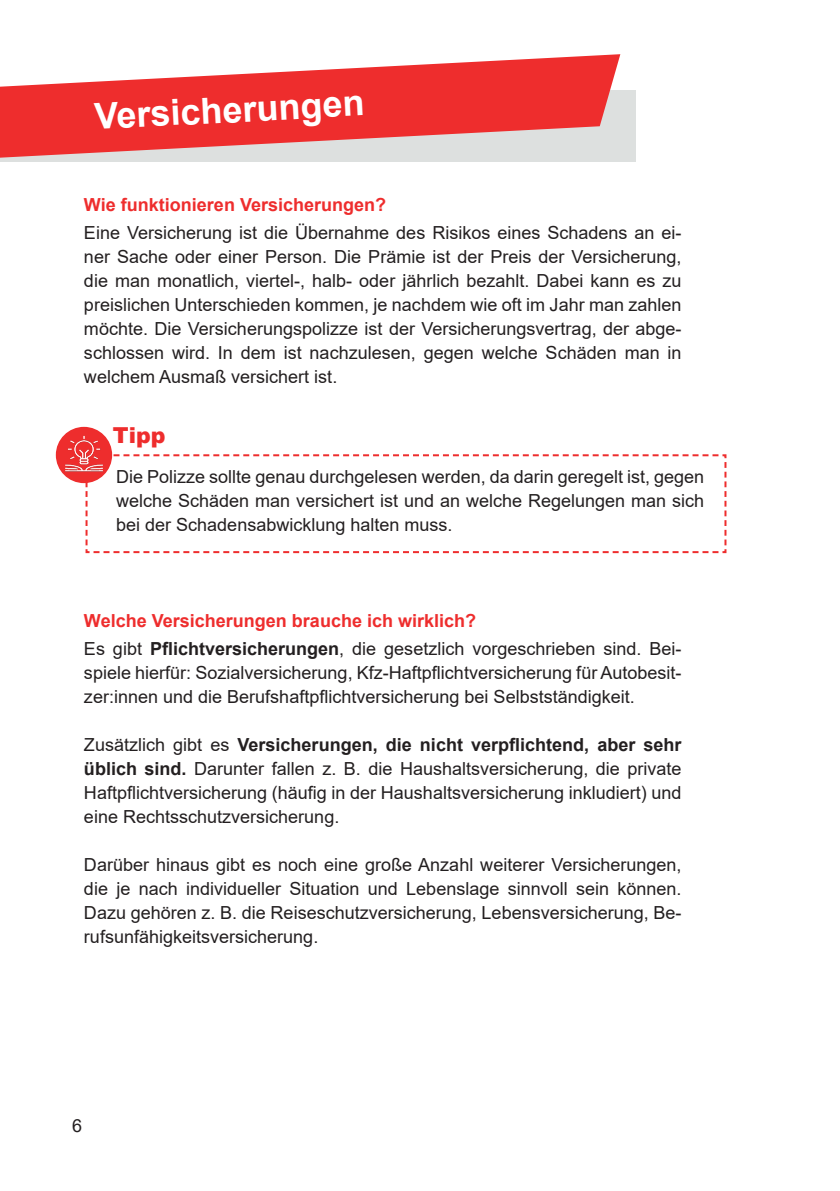
<style>
.page{position:relative;width:840px;height:1191px;background:#fff}
.page>*{position:absolute;margin:0;border:0;box-sizing:border-box;transform-origin:0 0}
.t1{font:700 36px "Arial";color:#fff}
.t2{font:900 22px "Arial";color:#ee2d2d}
.t3{font:18px/24px "Arial";color:#231f20;text-align:justify}
.t4{font:700 18px "Arial";color:#ee2d2d}
.s1{font-weight:700}
</style>
<div class="page">
<div style="left:0;top:90px;width:635px;height:71px;background:#dde0df"></div>
<svg style="left:0;top:54px;width:620px;height:104px;fill:#ee2d2d"></svg>
<svg style="left:84px;top:453px;width:643px;height:101px"></svg>
<div style="left:56px;top:427px;width:56px;height:56px;background:#ee2d2d;border-radius:50%"></div>
<img style="left:62px;top:431px;width:44px;height:44px">
<p class="t1" style="left:93px;top:91px;width:272px;rotate:-3deg">Versicherungen</p>
<p class="t4" style="left:84px;top:192px;width:303px">Wie funktionieren Versicherungen?</p>
<p class="t3" style="left:84px;top:220px;width:598px">Eine Versicherung ist die Übernahme des Risikos eines Schadens an ei&shy;ner Sache oder einer Person. Die Prämie ist der Preis der Versicherung, die man monatlich, viertel-, halb- oder jährlich bezahlt. Dabei kann es zu preislichen Unterschieden kommen, je nachdem wie oft im Jahr man zahlen möchte. Die Versicherungspolizze ist der Versicherungsvertrag, der abge&shy;schlossen wird. In dem ist nachzulesen, gegen welche Schäden man in welchem Ausmaß versichert ist.</p>
<p class="t2" style="left:113px;top:419px;width:54px">Tipp</p>
<p class="t3" style="left:116px;top:465px;width:589px">Die Polizze sollte genau durchgelesen werden, da darin geregelt ist, gegen welche Schäden man versichert ist und an welche Regelungen man sich bei der Schadensabwicklung halten muss.</p>
<p class="t4" style="left:84px;top:608px;width:393px">Welche Versicherungen brauche ich wirklich?</p>
<p class="t3" style="left:84px;top:636px;width:598px">Es gibt <span class="s1">Pflichtversicherungen</span>, die gesetzlich vorgeschrieben sind. Bei&shy;spiele hierfür: Sozialversicherung, Kfz-Haftpflichtversicherung für Autobesit&shy;zer:innen und die Berufshaftpflichtversicherung bei Selbstständigkeit.</p>
<p class="t3" style="left:84px;top:732px;width:598px">Zusätzlich gibt es <span class="s1">Versicherungen, die nicht verpflichtend, aber sehr üblich sind.</span> Darunter fallen z. B. die Haushaltsversicherung, die private Haftpflichtversicherung (häufig in der Haushaltsversicherung inkludiert) und eine Rechtsschutzversicherung.</p>
<p class="t3" style="left:84px;top:852px;width:598px">Darüber hinaus gibt es noch eine große Anzahl weiterer Versicherungen, die je nach individueller Situation und Lebenslage sinnvoll sein können.<br>Dazu gehören z. B. die Reiseschutzversicherung, Lebensversicherung, Be&shy;rufsunfähigkeitsversicherung.</p>
<p class="t3" style="left:72px;top:1113px;width:12px">6</p>
</div>
